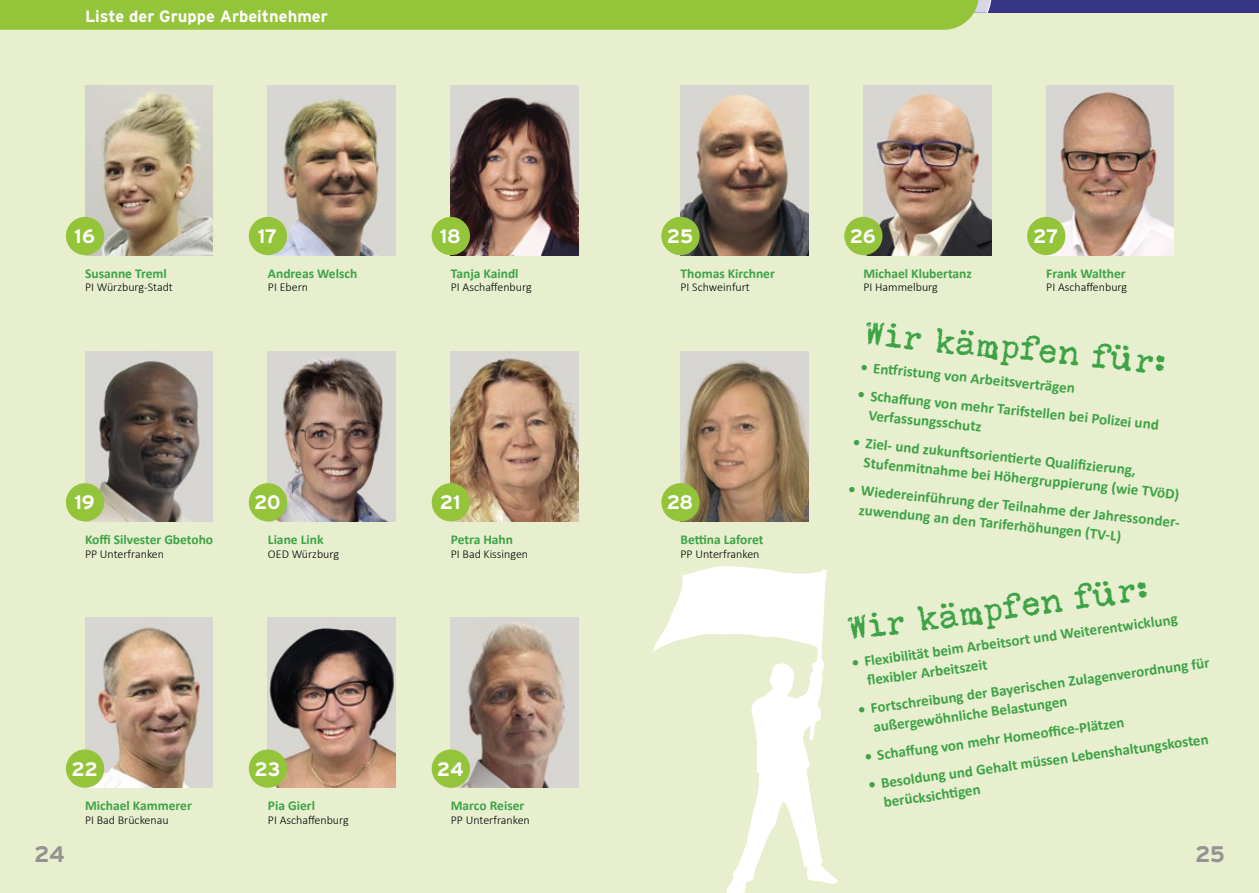
<style>
.page{position:relative;width:1259px;height:893px;background:#e7efcf}
.page>*{position:absolute;margin:0;border:0;box-sizing:border-box;transform-origin:0 0}
.t1{font:32.7px "Sunflower";color:#3da345}
.t2{font:700 22.5px "Interstate";color:#939393}
.t3{font:700 19.5px "Interstate";letter-spacing:-.01em;color:#fff}
.t4{font:700 16.5px "Interstate";color:#fff}
.t5{font:700 15px/19.2px "Calibri";color:#3da345}
.t6{font:700 13.5px "Calibri";color:#3da345}
.t7{font:300 12px "Calibri";color:#000}
</style>
<div class="page">
<img style="left:680px;top:351px;width:128px;height:170px">
<img style="left:1046px;top:85px;width:128px;height:170px">
<img style="left:863px;top:85px;width:128px;height:170px">
<img style="left:680px;top:85px;width:128px;height:170px">
<div style="left:661px;top:217px;width:38px;height:38px;background:#94c43a;border-radius:50%"></div>
<div style="left:844px;top:217px;width:38px;height:38px;background:#94c43a;border-radius:50%"></div>
<div style="left:1027px;top:217px;width:38px;height:38px;background:#94c43a;border-radius:50%"></div>
<div style="left:661px;top:483px;width:38px;height:38px;background:#94c43a;border-radius:50%"></div>
<div style="left:959px;top:0;width:300px;height:13px;background:#393586"></div>
<div style="left:0;top:0;width:992px;height:30px;background:#94c43a"></div>
<img style="left:85px;top:85px;width:128px;height:170px">
<img style="left:268px;top:85px;width:127px;height:170px">
<div style="left:66px;top:217px;width:38px;height:38px;background:#94c43a;border-radius:50%"></div>
<div style="left:249px;top:217px;width:38px;height:38px;background:#94c43a;border-radius:50%"></div>
<img style="left:451px;top:85px;width:127px;height:170px">
<div style="left:432px;top:217px;width:38px;height:38px;background:#94c43a;border-radius:50%"></div>
<img style="left:268px;top:351px;width:127px;height:170px">
<img style="left:451px;top:351px;width:127px;height:170px">
<img style="left:85px;top:351px;width:128px;height:170px">
<div style="left:66px;top:483px;width:38px;height:38px;background:#94c43a;border-radius:50%"></div>
<div style="left:249px;top:483px;width:38px;height:38px;background:#94c43a;border-radius:50%"></div>
<div style="left:432px;top:483px;width:38px;height:38px;background:#94c43a;border-radius:50%"></div>
<img style="left:85px;top:618px;width:128px;height:170px">
<img style="left:451px;top:618px;width:127px;height:170px">
<div style="left:66px;top:749px;width:38px;height:39px;background:#94c43a;border-radius:50%"></div>
<img style="left:268px;top:618px;width:127px;height:170px">
<div style="left:249px;top:749px;width:38px;height:39px;background:#94c43a;border-radius:50%"></div>
<div style="left:432px;top:749px;width:38px;height:39px;background:#94c43a;border-radius:50%"></div>
<svg style="left:653px;top:566px;width:185px;height:327px"></svg>
<p class="t4" style="left:85px;top:7px;width:244px">Liste der Gruppe Arbeitnehmer</p>
<h3 class="t3" style="left:74px;top:225px;width:22px">16</h3>
<h3 class="t3" style="left:258px;top:225px;width:21px">17</h3>
<p class="t6" style="left:268px;top:265px;width:91px">Andreas Welsch</p>
<p class="t7" style="left:268px;top:280px;width:42px">PI Ebern</p>
<p class="t6" style="left:85px;top:265px;width:83px">Susanne Treml</p>
<p class="t7" style="left:85px;top:280px;width:89px">PI Würzburg-Stadt</p>
<h3 class="t3" style="left:440px;top:225px;width:23px">18</h3>
<p class="t6" style="left:451px;top:265px;width:69px">Tanja Kaindl</p>
<p class="t7" style="left:451px;top:280px;width:82px">PI Aschaffenburg</p>
<h3 class="t3" style="left:667px;top:225px;width:28px">25</h3>
<h3 class="t3" style="left:850px;top:225px;width:27px">26</h3>
<p class="t6" style="left:863px;top:265px;width:110px">Michael Klubertanz</p>
<p class="t7" style="left:863px;top:280px;width:76px">PI Hammelburg</p>
<p class="t6" style="left:680px;top:265px;width:96px">Thomas Kirchner</p>
<p class="t7" style="left:680px;top:280px;width:71px">PI Schweinfurt</p>
<h3 class="t3" style="left:1033px;top:225px;width:27px">27</h3>
<p class="t6" style="left:1046px;top:265px;width:81px">Frank Walther</p>
<p class="t7" style="left:1046px;top:280px;width:82px">PI Aschaffenburg</p>
<h3 class="t3" style="left:74px;top:492px;width:22px">19</h3>
<h3 class="t3" style="left:254px;top:492px;width:28px">20</h3>
<p class="t6" style="left:268px;top:531px;width:57px">Liane Link</p>
<p class="t7" style="left:268px;top:546px;width:73px">OED Würzburg</p>
<p class="t6" style="left:85px;top:531px;width:130px">Koffi Silvester Gbetoho</p>
<p class="t7" style="left:85px;top:546px;width:80px">PP Unterfranken</p>
<h3 class="t3" style="left:71px;top:758px;width:28px">22</h3>
<h3 class="t3" style="left:254px;top:758px;width:27px">23</h3>
<p class="t6" style="left:268px;top:797px;width:49px">Pia Gierl</p>
<p class="t7" style="left:268px;top:812px;width:82px">PI Aschaffenburg</p>
<p class="t6" style="left:85px;top:797px;width:108px">Michael Kammerer</p>
<p class="t7" style="left:85px;top:812px;width:85px">PI Bad Brückenau</p>
<h3 class="t3" style="left:440px;top:492px;width:22px">21</h3>
<p class="t6" style="left:451px;top:531px;width:64px">Petra Hahn</p>
<p class="t7" style="left:451px;top:546px;width:79px">PI Bad Kissingen</p>
<h3 class="t3" style="left:437px;top:758px;width:28px">24</h3>
<p class="t6" style="left:451px;top:797px;width:75px">Marco Reiser</p>
<p class="t7" style="left:451px;top:812px;width:80px">PP Unterfranken</p>
<h3 class="t3" style="left:666px;top:492px;width:28px">28</h3>
<p class="t6" style="left:680px;top:531px;width:84px">Bettina Laforet</p>
<p class="t7" style="left:680px;top:546px;width:80px">PP Unterfranken</p>
<h1 class="t1" style="left:866px;top:311px;width:305px;rotate:6deg">Wir kämpfen für:</h1>
<p class="t5" style="left:861px;top:356px;width:217px;rotate:6deg">• Entf ristung von Arbeitsverträgen</p>
<p class="t5" style="left:871px;top:385px;width:291px;line-height:20px;text-indent:-13px;rotate:6deg">• Schaff ung von mehr Tarifstellen bei Polizei und<br>Verfassungsschutz</p>
<p class="t5" style="left:867px;top:433px;width:319px;text-indent:-13px;rotate:6deg">• Ziel- und zukunft sorienti erte Qualifi zierung,<br>Stufenmitnahme bei Höhergruppierung (wie TVöD)</p>
<p class="t5" style="left:862px;top:480px;width:332px;text-indent:-13px;rotate:6deg">• Wiedereinführung der Teilnahme der Jahressonder&shy;zuwendung an den Tariferhöhungen (TV-L)</p>
<h1 class="t1" style="left:844px;top:609px;width:305px;rotate:-8deg">Wir kämpfen für:</h1>
<p class="t5" style="left:863px;top:652px;width:317px;text-indent:-13px;rotate:-8deg">• Flexibilität beim Arbeitsort und Weiterentwicklung fl exibler Arbeitszeit</p>
<p class="t5" style="left:869px;top:699px;width:343px;text-indent:-13px;rotate:-8deg">• Fortschreibung der Bayerischen Zulagenverordnung für außergewöhnliche Belastungen</p>
<p class="t5" style="left:863px;top:748px;width:263px;rotate:-8deg">• Schaff ung von mehr Homeoffi ce-Plätzen</p>
<p class="t5" style="left:879px;top:774px;width:332px;text-indent:-13px;rotate:-8deg">• Besoldung und Gehalt müssen Lebenshaltungskosten berücksichti gen</p>
<h2 class="t2" style="left:34px;top:842px;width:32px">24</h2>
<h2 class="t2" style="left:1195px;top:842px;width:31px">25</h2>
</div>
